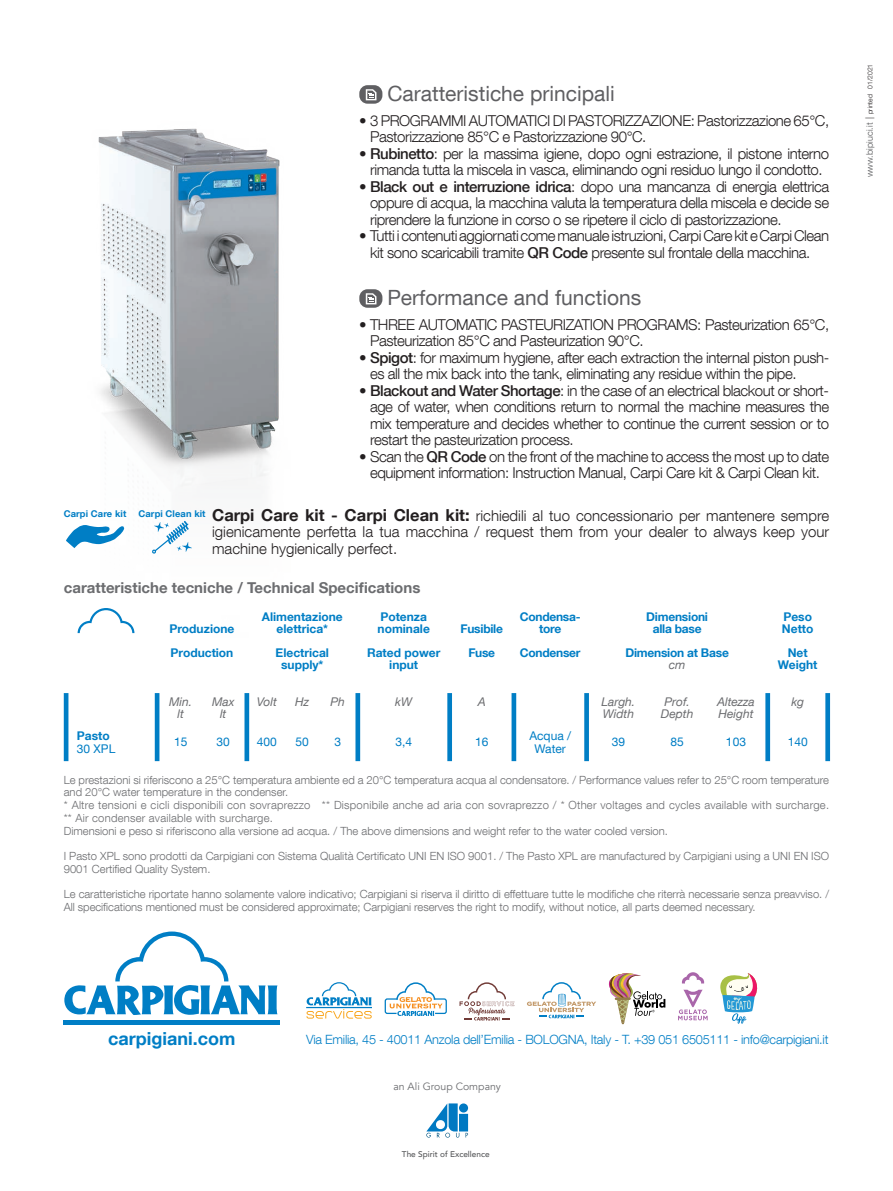
<style>
.page{position:relative;width:893px;height:1191px;background:#fff}
.page>*{position:absolute;margin:0;border:0;box-sizing:border-box;transform-origin:0 0}
.t1{font:21px "Helvetica Neue LT Com";color:#5f5f62}
.t2{font:700 18px "Helvetica Neue LT Com";color:#007ec5}
.t3{font:300 15px/16.5px "Helvetica Neue LT Com";letter-spacing:-.03em;color:#231f20}
.t4{font:700 15px "Helvetica Neue LT Com";color:#6c6d70}
.t5{font:300 12.75px "Helvetica Neue LT Com";letter-spacing:-.02em;color:#007ec5}
.t6{font:700 12px/12px "Helvetica Neue LT Com";color:#007ec5;text-align:center}
.t7{font:700 12px/12px "Helvetica Neue LT Com";letter-spacing:-.02em;color:#007ec5;text-align:center}
.t8{font:italic 12px/12px "Helvetica Neue LT Com";color:#6c6d70}
.t9{font:12px/13.5px "Helvetica Neue LT Com";color:#007ec5;text-align:center}
.t10{font:300 11.25px/12.8px "Helvetica Neue LT Com";color:#6c6d70}
.t11{font:10.5px "Avenir";color:#6c6d70}
.t12{font:700 9.3px "Helvetica Neue LT Com";letter-spacing:.01em;color:#007ec5}
.t13{font:300 9px "Helvetica Neue LT Com";letter-spacing:.01em;color:#57585a}
.t14{font:500 8.25px "Avenir";color:#57585a}
.t15{font:300 6.75px "Helvetica Neue LT Com";color:#231f20}
.s1{font-weight:500}
.s2{font-weight:700;font-size:16.5px}
.s3{font-size:9px}
</style>
<div class="page">
<img style="left:77px;top:128px;width:203px;height:506px">
<svg style="left:359px;top:85px;width:23px;height:19px"></svg>
<svg style="left:366px;top:89px;width:10px;height:15px"></svg>
<svg style="left:359px;top:289px;width:23px;height:19px"></svg>
<svg style="left:366px;top:293px;width:10px;height:11px"></svg>
<svg style="left:78px;top:608px;width:56px;height:25px"></svg>
<svg style="left:64px;top:693px;width:766px;height:68px"></svg>
<svg style="left:244px;top:693px;width:526px;height:68px"></svg>
<div style="left:459px;top:1103px;width:9px;height:9px;background:#0079c2;border-radius:50%"></div>
<div style="left:459px;top:1113px;width:9px;height:18px;background:#0079c2"></div>
<svg style="left:426px;top:1103px;width:33px;height:34px"></svg>
<svg style="left:678px;top:989px;width:30px;height:31px"></svg>
<svg style="left:682px;top:972px;width:22px;height:11px"></svg>
<svg style="left:384px;top:982px;width:63px;height:34px"></svg>
<svg style="left:608px;top:973px;width:57px;height:51px"></svg>
<svg style="left:720px;top:973px;width:38px;height:50px"></svg>
<svg style="left:527px;top:982px;width:69px;height:36px"></svg>
<svg style="left:306px;top:982px;width:66px;height:36px"></svg>
<svg style="left:459px;top:982px;width:55px;height:38px"></svg>
<svg style="left:64px;top:931px;width:213px;height:84px"></svg>
<div style="left:64px;top:1019px;width:216px;height:5px;background:#007ec5"></div>
<svg style="left:66px;top:523px;width:58px;height:25px"></svg>
<svg style="left:152px;top:521px;width:40px;height:33px"></svg>
<h1 class="t1" style="left:387px;top:81px;width:229px">Caratteristiche principali</h1>
<p class="t3" style="left:370px;top:112px;width:461px;text-indent:-11px">• 3 PROGRAMMI AUTOMATICI DI PASTORIZZAZIONE: Pastorizzazione 65°C,<br>Pastorizzazione 85°C e Pastorizzazione 90°C.</p>
<p class="t3" style="left:359px;top:145px;width:471px;text-align:center">• <span class="s1">Rubinetto</span>: per la massima igiene, dopo ogni estrazione, il pistone interno rimanda tutta la miscela in vasca, eliminando ogni residuo lungo il condotto.</p>
<p class="t3" style="left:370px;top:178px;width:461px;text-align:justify;text-indent:-11px">• <span class="s1">Black out e interruzione idrica</span>: dopo una mancanza di energia elettrica oppure di acqua, la macchina valuta la temperatura della miscela e decide se riprendere la funzione in corso o se ripetere il ciclo di pastorizzazione.</p>
<p class="t3" style="left:359px;top:227px;width:471px;text-align:center">• Tutti i contenuti aggiornati come manuale istruzioni, Carpi Care kit e Carpi Clean kit sono scaricabili tramite <span class="s1">QR Code</span> presente sul frontale della macchina.</p>
<h1 class="t1" style="left:387px;top:284px;width:255px">Performance and functions</h1>
<p class="t3" style="left:370px;top:316px;width:461px;text-indent:-11px">• THREE AUTOMATIC PASTEURIZATION PROGRAMS: Pasteurization 65°C,<br>Pasteurization 85°C and Pasteurization 90°C.</p>
<p class="t3" style="left:370px;top:349px;width:461px;text-indent:-11px">• <span class="s1">Spigot</span>: for maximum hygiene, after each extraction the internal piston push&shy;es all the mix back into the tank, eliminating any residue within the pipe.</p>
<p class="t3" style="left:370px;top:382px;width:461px;text-align:justify;text-indent:-11px">• <span class="s1">Blackout and Water Shortage</span>: in the case of an electrical blackout or short&shy;age of water, when conditions return to normal the machine measures the mix temperature and decides whether to continue the current session or to restart the pasteurization process.</p>
<p class="t3" style="left:359px;top:448px;width:471px;text-align:center">• Scan the <span class="s1">QR Code</span> on the front of the machine to access the most up to date equipment information: Instruction Manual, Carpi Care kit &amp; Carpi Clean kit.</p>
<p class="t3" style="left:212px;top:507px;width:619px;text-align:justify"><span class="s2">Carpi Care kit - Carpi Clean kit:</span> richiedili al tuo concessionario per mantenere sempre igienicamente perfetta la tua macchina / request them from your dealer to always keep your machine hygienically perfect.</p>
<p class="t12" style="left:64px;top:508px;width:64px">Carpi Care kit</p>
<p class="t12" style="left:138px;top:508px;width:69px">Carpi Clean kit</p>
<p class="t4" style="left:64px;top:578px;width:358px">caratteristiche tecniche / Technical Specifications</p>
<p class="t6" style="left:170px;top:616px;width:66px;line-height:24px;text-align:left">Produzione<br>Production</p>
<p class="t6" style="left:262px;top:610px;width:83px">Alimentazione elettrica*</p>
<p class="t6" style="left:276px;top:646px;width:55px">Electrical supply*</p>
<p class="t6" style="left:378px;top:610px;width:54px;text-align:left">Potenza nominale</p>
<p class="t6" style="left:367px;top:646px;width:75px">Rated power input</p>
<p class="t7" style="left:460px;top:616px;width:44px;line-height:24px">Fusibile<br>Fuse</p>
<p class="t7" style="left:520px;top:610px;width:62px">Condensa&shy;tore</p>
<p class="t7" style="left:520px;top:646px;width:62px">Condenser</p>
<p class="t7" style="left:646px;top:610px;width:63px">Dimensioni alla base</p>
<p class="t7" style="left:625px;top:646px;width:105px">Dimension at Base</p>
<p class="t8" style="left:669px;top:658px;width:18px">cm</p>
<p class="t6" style="left:782px;top:610px;width:33px;text-align:left">Peso<br>Netto</p>
<p class="t6" style="left:778px;top:646px;width:41px">Net<br>Weight</p>
<p class="t6" style="left:77px;top:729px;width:34px">Pasto</p>
<p class="t9" style="left:77px;top:741px;width:40px">30 XPL</p>
<p class="t8" style="left:169px;top:696px;width:25px;text-align:center">Min. lt</p>
<p class="t8" style="left:212px;top:696px;width:24px;text-align:center">Max lt</p>
<p class="t8" style="left:257px;top:696px;width:22px">Volt</p>
<p class="t8" style="left:295px;top:696px;width:15px">Hz</p>
<p class="t8" style="left:331px;top:696px;width:16px">Ph</p>
<p class="t8" style="left:395px;top:696px;width:18px">kW</p>
<p class="t8" style="left:478px;top:696px;width:10px">A</p>
<p class="t8" style="left:601px;top:696px;width:35px">Largh.<br>Width</p>
<p class="t8" style="left:661px;top:696px;width:34px">Prof.<br>Depth</p>
<p class="t8" style="left:717px;top:696px;width:39px">Altezza<br>Height</p>
<p class="t8" style="left:791px;top:696px;width:14px">kg</p>
<p class="t9" style="left:174px;top:735px;width:15px">15</p>
<p class="t9" style="left:217px;top:735px;width:15px">30</p>
<p class="t9" style="left:257px;top:735px;width:22px">400</p>
<p class="t9" style="left:296px;top:735px;width:15px">50</p>
<p class="t9" style="left:334px;top:735px;width:8px">3</p>
<p class="t9" style="left:395px;top:735px;width:18px">3,4</p>
<p class="t9" style="left:475px;top:735px;width:15px">16</p>
<p class="t9" style="left:529px;top:728px;width:43px">Acqua /<br>Water</p>
<p class="t9" style="left:612px;top:735px;width:15px">39</p>
<p class="t9" style="left:670px;top:735px;width:15px">85</p>
<p class="t9" style="left:726px;top:735px;width:22px">103</p>
<p class="t9" style="left:788px;top:735px;width:22px">140</p>
<p class="t10" style="left:64px;top:773px;width:767px">Le prestazioni si riferiscono a 25°C temperatura ambiente ed a 20°C temperatura acqua al condensatore. / Performance values refer to 25°C room temperature and 20°C water temperature in the condenser.<br>* Altre tensioni e cicli disponibili con sovraprezzo ** Disponibile anche ad aria con sovraprezzo / * Other voltages and cycles available with surcharge. ** Air condenser available with surcharge.<br>Dimensioni e peso si riferiscono alla versione ad acqua. / The above dimensions and weight refer to the water cooled version.</p>
<p class="t10" style="left:64px;top:849px;width:767px">I Pasto XPL sono prodotti da Carpigiani con Sistema Qualità Certificato UNI EN ISO 9001. / The Pasto XPL are manufactured by Carpigiani using a UNI EN ISO<br>9001 Certified Quality System.</p>
<p class="t10" style="left:64px;top:887px;width:767px">Le caratteristiche riportate hanno solamente valore indicativo; Carpigiani si riserva il diritto di effettuare tutte le modifiche che riterrà necessarie senza preavviso. /<br>All specifications mentioned must be considered approximate; Carpigiani reserves the right to modify, without notice, all parts deemed necessary.</p>
<p class="t15" style="left:866px;top:119px;width:57px;rotate:-90deg"><span class="s3">|</span> printed 01/2021</p>
<p class="t13" style="left:864px;top:177px;width:56px;rotate:-90deg">www.bipiuci.it</p>
<p class="t2" style="left:108px;top:1027px;width:129px">carpigiani.com</p>
<p class="t5" style="left:306px;top:1031px;width:524px">Via Emilia, 45 - 40011 Anzola dell’Emilia - BOLOGNA, Italy - T. +39 051 6505111 - info@carpigiani.it</p>
<p class="t11" style="left:393px;top:1080px;width:109px">an Ali Group Company</p>
<p class="t14" style="left:402px;top:1147px;width:89px">The Spirit of Excellence</p>
</div>
